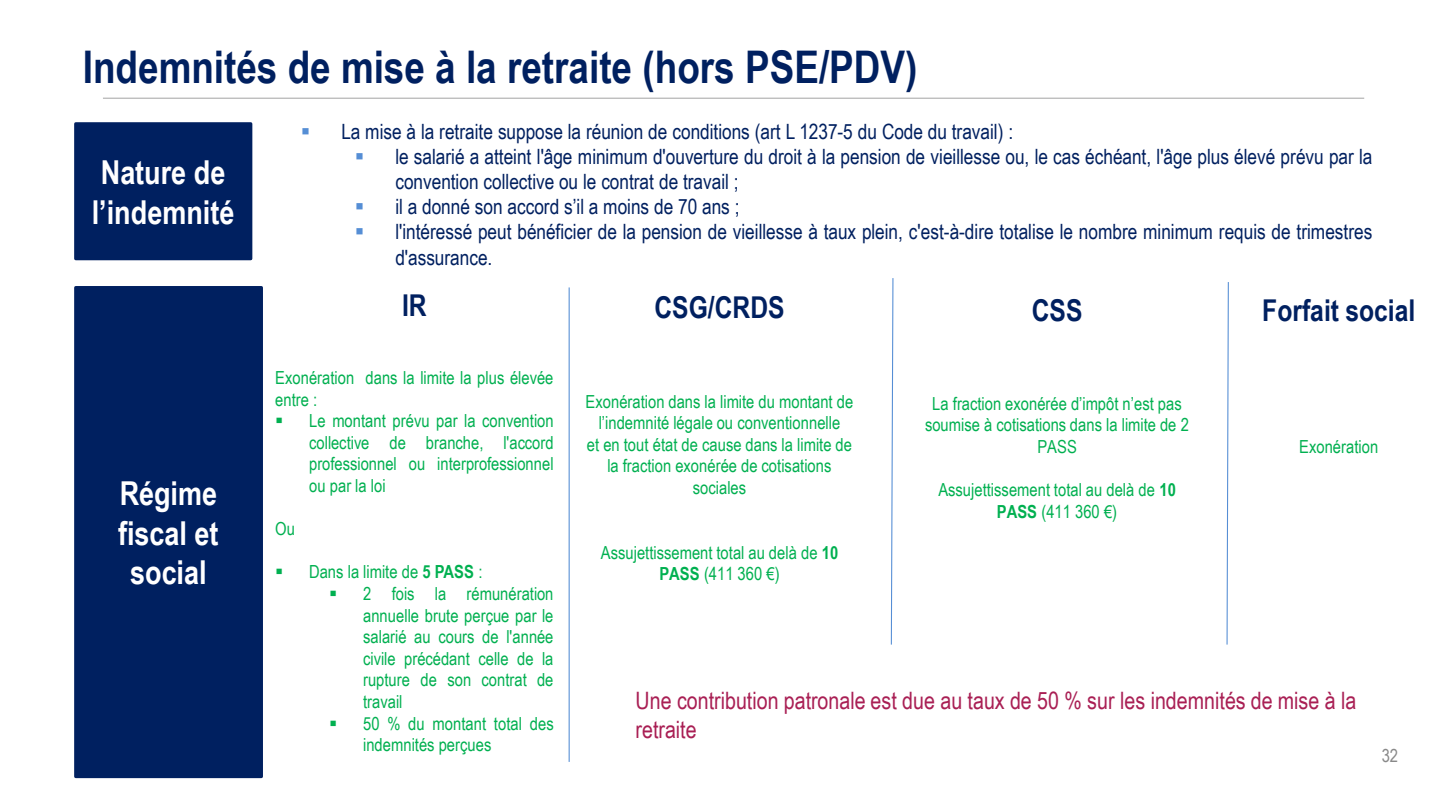
<style>
.page{position:relative;width:1440px;height:810px;background:#fff}
.page>*{position:absolute;margin:0;border:0;box-sizing:border-box;transform-origin:0 0}
.t1{font:700 45px "Arial Narrow";color:#002060}
.t2{font:700 33px/39.6px "Arial Narrow";color:#fff}
.t3{font:700 30px "Arial Narrow";color:#002060}
.t4{font:24px/28.8px "Arial Narrow";color:#a91f54}
.t5{font:21.15px "Arial Narrow";letter-spacing:-.005em;color:#002060}
.t6{font:21px/25.2px "Arial Narrow";color:#002060}
.t7{font:18px/21.6px "Arial Narrow";color:#00b050;text-align:center}
.t8{font:18px "Arial Narrow";color:#898989}
.s1{color:#558ed5}
.s2{font-weight:700}
</style>
<div class="page">
<hr style="left:103px;top:98px;width:1261px;height:1px;background:#bfbfbf">
<div style="left:76px;top:124px;width:175px;height:135px;background:#002060"></div>
<div style="left:74px;top:122px;width:178px;height:138px;border:3px solid #002060"></div>
<div style="left:76px;top:288px;width:185px;height:489px;background:#002060"></div>
<div style="left:74px;top:286px;width:189px;height:492px;border:3px solid #002060"></div>
<hr style="left:569px;top:287px;width:1px;height:475px;background:#558ed5">
<svg style="left:890px;top:278px;width:4px;height:367px"></svg>
<svg style="left:1226px;top:282px;width:3px;height:363px"></svg>
<h1 class="t1" style="left:83px;top:40px;width:836px">Indemnités de mise à la retraite (hors PSE/PDV)</h1>
<h2 class="t2" style="left:92px;top:152px;width:144px">Nature de l’indemnité</h2>
<h2 class="t2" style="left:118px;top:473px;width:102px;text-align:center">Régime fiscal et social</h2>
<p class="t6" style="left:301px;top:118px;width:714px"><span class="s1">▪</span> La mise à la retraite suppose la réunion de conditions (art L 1237-5 du Code du travail) :</p>
<p class="t6" style="left:395px;top:144px;width:979px;text-indent:-40px"><span class="s1">▪</span> le salarié a atteint l'âge minimum d'ouverture du droit à la pension de vieillesse ou, le cas échéant, l'âge plus élevé prévu par la convention collective ou le contrat de travail ;</p>
<p class="t5" style="left:355px;top:194px;width:386px"><span class="s1">▪</span> il a donné son accord s’il a moins de 70 ans ;</p>
<p class="t6" style="left:395px;top:219px;width:979px;text-indent:-40px"><span class="s1">▪</span> l'intéressé peut bénéficier de la pension de vieillesse à taux plein, c'est-à-dire totalise le nombre minimum requis de trimestres d'assurance.</p>
<h3 class="t3" style="left:402px;top:288px;width:26px">IR</h3>
<p class="t7" style="left:275px;top:367px;width:280px;text-align:left">Exonération dans la limite la plus élevée entre :</p>
<p class="t7" style="left:309px;top:410px;width:246px;text-align:justify;text-indent:-34px">▪ Le montant prévu par la convention collective de branche, l'accord professionnel ou interprofessionnel ou par la loi</p>
<p class="t7" style="left:275px;top:518px;width:21px">Ou</p>
<p class="t7" style="left:275px;top:561px;width:209px">▪ Dans la limite de <span class="s2">5 PASS</span> :</p>
<p class="t7" style="left:363px;top:583px;width:192px;text-align:justify;text-indent:-34px">▪ 2 fois la rémunération annuelle brute perçue par le salarié au cours de l'année civile précédant celle de la rupture de son contrat de travail</p>
<p class="t7" style="left:363px;top:712px;width:192px;text-align:left;text-indent:-34px">▪ 50 % du montant total des indemnités perçues</p>
<h3 class="t3" style="left:655px;top:290px;width:132px">CSG/CRDS</h3>
<p class="t7" style="left:586px;top:390px;width:269px">Exonération dans la limite du montant de l’indemnité légale ou conventionnelle<br>et en tout état de cause dans la limite de la fraction exonérée de cotisations sociales</p>
<p class="t7" style="left:601px;top:541px;width:239px">Assujettissement total au delà de <span class="s2">10<br>PASS</span> (411 360 €)</p>
<h3 class="t3" style="left:1032px;top:293px;width:52px">CSS</h3>
<p class="t7" style="left:925px;top:392px;width:265px">La fraction exonérée d’impôt n’est pas soumise à cotisations dans la limite de 2<br>PASS</p>
<p class="t7" style="left:938px;top:479px;width:239px">Assujettissement total au delà de <span class="s2">10<br>PASS</span> (411 360 €)</p>
<h3 class="t3" style="left:1262px;top:293px;width:155px">Forfait social</h3>
<p class="t7" style="left:1299px;top:436px;width:81px">Exonération</p>
<h3 class="t4" style="left:636px;top:686px;width:722px">Une contribution patronale est due au taux de 50 % sur les indemnités de mise à la retraite</h3>
<p class="t8" style="left:1382px;top:745px;width:18px">32</p>
</div>
